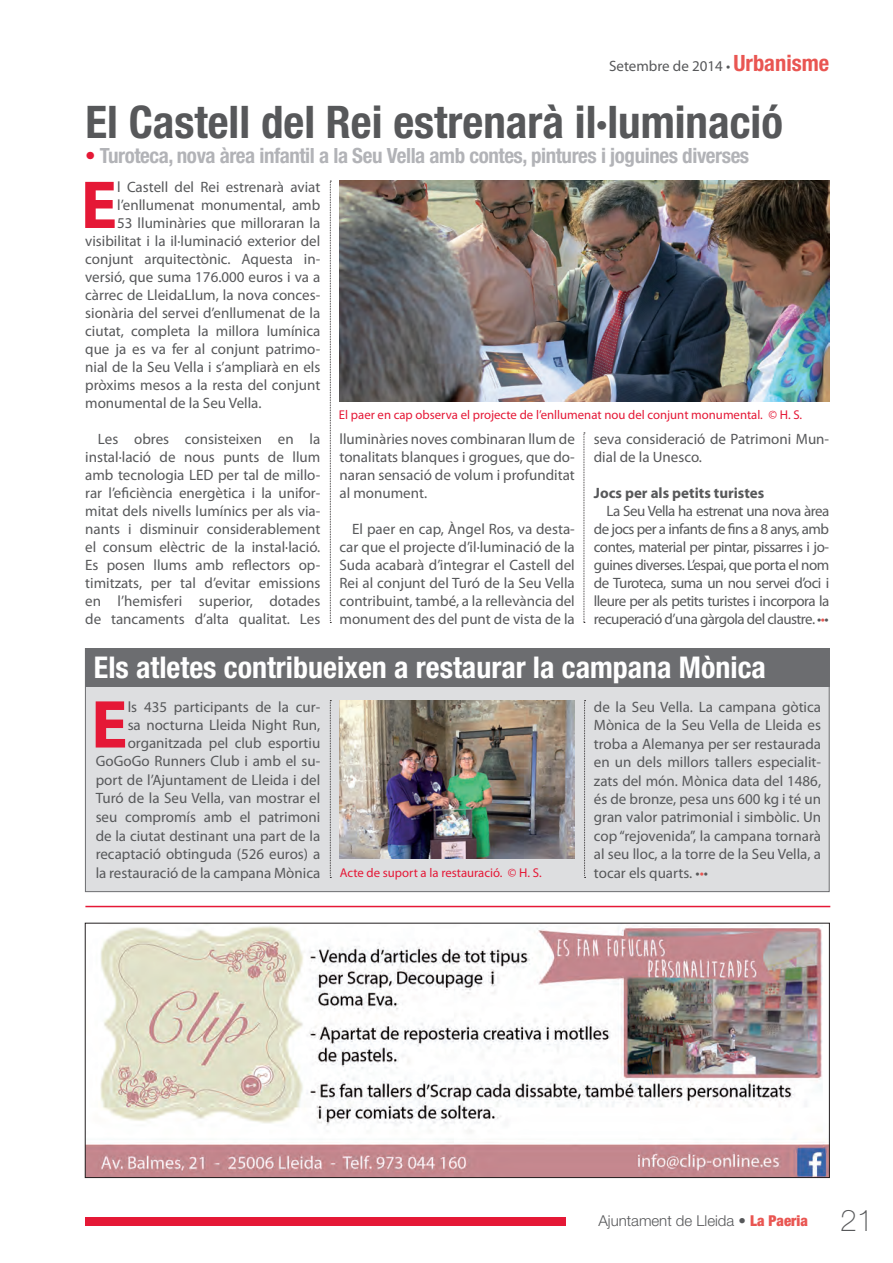
<style>
.page{position:relative;width:893px;height:1263px;background:#fff}
.page>*{position:absolute;margin:0;border:0;box-sizing:border-box;transform-origin:0 0}
.t1{font:700 68.4px "Myriad Pro";color:#e51836}
.t2{font:700 condensed 45px "Helvetica Neue LT Std";color:#57585a}
.t3{font:700 condensed 30px "Helvetica Neue LT Std";color:#fff}
.t4{font:700 condensed 21px "Helvetica Neue LT Std";letter-spacing:-.02em;color:#b2b3b7}
.t5{font:15px/18px "Myriad Pro";color:#57585a;text-align:justify}
.t6{font:300 15px "Helvetica Neue LT Std";color:#57585a}
.t7{font:700 15px "Myriad Pro";color:#57585a}
.t8{font:12.75px "Myriad Pro";color:#e51836}
.s1{font-family:"Helvetica Neue LT Std";font-weight:700;font-stretch:condensed;font-size:22.5px;color:#e95652}
.s2{color:#e51836}
.s3{color:#e95652}
.s4{font-weight:500}
.s5{font-weight:900;font-stretch:condensed;color:#e95652}
.s6{font-weight:100;font-size:30px}
</style>
<div class="page">
<div style="left:85px;top:1217px;width:481px;height:9px;background:#e51836"></div>
<div style="left:85px;top:648px;width:745px;height:244px;background:#dddee0;border:1px solid #6c6d70"></div>
<div style="left:85px;top:648px;width:745px;height:39px;background:#6c6d70"></div>
<img style="left:339px;top:181px;width:491px;height:221px">
<img style="left:340px;top:700px;width:235px;height:159px">
<svg style="left:330px;top:181px;width:1px;height:442px"></svg>
<svg style="left:330px;top:700px;width:1px;height:178px"></svg>
<svg style="left:584px;top:700px;width:2px;height:178px"></svg>
<svg style="left:584px;top:433px;width:1px;height:190px"></svg>
<img style="left:87px;top:925px;width:741px;height:251px">
<div style="left:85px;top:923px;width:745px;height:255px;border:1px solid #231f20"></div>
<hr style="left:85px;top:906px;width:745px;height:1px;background:#e51836">
<p class="t5" style="left:609px;top:57px;width:222px">Setembre de 2014 • <span class="s1">Urbanisme</span></p>
<p class="t2" style="left:85px;top:95px;width:699px">El Castell del Rei estrenarà il·luminació</p>
<p class="t4" style="left:85px;top:143px;width:666px"><span class="s2">•</span> Turoteca, nova àrea infantil a la Seu Vella amb contes, pintures i joguines diverses</p>
<p class="t1" style="left:81px;top:160px;width:38px">E</p>
<p class="t5" style="left:117px;top:178px;width:205px">l Castell del Rei estrenarà aviat</p>
<p class="t5" style="left:117px;top:196px;width:205px">l’enllumenat monumental, amb</p>
<p class="t5" style="left:117px;top:214px;width:205px">53 lluminàries que milloraran la</p>
<p class="t5" style="left:85px;top:232px;width:237px">visibilitat i la il·luminació exterior del</p>
<p class="t5" style="left:85px;top:250px;width:237px">conjunt arquitectònic. Aquesta in-</p>
<p class="t5" style="left:85px;top:268px;width:237px">versió, que suma 176.000 euros i va a</p>
<p class="t5" style="left:85px;top:286px;width:237px">càrrec de LleidaLlum, la nova conces-</p>
<p class="t5" style="left:85px;top:304px;width:237px">sionària del servei d’enllumenat de la</p>
<p class="t5" style="left:85px;top:322px;width:237px">ciutat, completa la millora lumínica</p>
<p class="t5" style="left:85px;top:340px;width:237px">que ja es va fer al conjunt patrimo-</p>
<p class="t5" style="left:85px;top:358px;width:237px">nial de la Seu Vella i s’ampliarà en els</p>
<p class="t5" style="left:85px;top:376px;width:237px">pròxims mesos a la resta del conjunt</p>
<p class="t5" style="left:85px;top:394px;width:178px">monumental de la Seu Vella.</p>
<p class="t5" style="left:85px;top:430px;width:237px;text-indent:13px">Les obres consisteixen en la instal·lació de nous punts de llum amb tecnologia LED per tal de millo&shy;rar l’eficiència energètica i la unifor&shy;mitat dels nivells lumínics per als via&shy;nants i disminuir considerablement el consum elèctric de la instal·lació.<br>Es posen llums amb reflectors op&shy;timitzats, per tal d’evitar emissions en l’hemisferi superior, dotades de tancaments d’alta qualitat. Les</p>
<p class="t5" style="left:339px;top:430px;width:237px">lluminàries noves combinaran llum de tonalitats blanques i grogues, que do&shy;naran sensació de volum i profunditat al monument.</p>
<p class="t8" style="left:339px;top:407px;width:465px">El paer en cap observa el projecte de l’enllumenat nou del conjunt monumental. © H. S.</p>
<p class="t5" style="left:594px;top:430px;width:237px">seva consideració de Patrimoni Mun&shy;dial de la Unesco.</p>
<p class="t7" style="left:594px;top:483px;width:172px">Jocs per als petits turistes</p>
<p class="t5" style="left:594px;top:502px;width:237px;text-indent:13px">La Seu Vella ha estrenat una nova àrea de jocs per a infants de fins a 8 anys, amb contes, material per pintar, pissarres i jo&shy;guines diverses. L’espai, que porta el nom de Turoteca, suma un nou servei d’oci i lleure per als petits turistes i incorpora la recuperació d’una gàrgola del claustre. •<span class="s3">•</span>•</p>
<p class="t5" style="left:339px;top:520px;width:237px;text-indent:13px">El paer en cap, Àngel Ros, va desta&shy;car que el projecte d’il·luminació de la Suda acabarà d’integrar el Castell del Rei al conjunt del Turó de la Seu Vella contribuint, també, a la rellevància del monument des del punt de vista de la</p>
<p class="t3" style="left:94px;top:649px;width:674px">Els atletes contribueixen a restaurar la campana Mònica</p>
<p class="t5" style="left:96px;top:697px;width:226px;line-height:18.5px;text-align:right">ls 435 participants de la cur-<br>sa nocturna Lleida Night Run, organitzada pel club esportiu<br>GoGoGo Runners Club i amb el su&shy;port de l’Ajuntament de Lleida i del<br>Turó de la Seu Vella, van mostrar el seu compromís amb el patrimoni de la ciutat destinant una part de la recaptació obtinguda (526 euros) a la restauració de la campana Mònica</p>
<p class="t5" style="left:594px;top:697px;width:229px;line-height:18.5px">de la Seu Vella. La campana gòtica Mònica de la Seu Vella de Lleida es troba a Alemanya per ser restaurada en un dels millors tallers especialit&shy;zats del món. Mònica data del 1486, és de bronze, pesa uns 600 kg i té un gran valor patrimonial i simbòlic. Un cop “rejovenida”, la campana tornarà al seu lloc, a la torre de la Seu Vella, a tocar els quarts. •<span class="s3">•</span>•</p>
<p class="t1" style="left:91px;top:680px;width:38px">E</p>
<p class="t8" style="left:340px;top:865px;width:203px">Acte de suport a la restauració. © H. S.</p>
<p class="t6" style="left:598px;top:1211px;width:277px">Ajuntament de Lleida <span class="s4">•</span> <span class="s5">La Paeria</span> <span class="s6">21</span></p>
</div>
